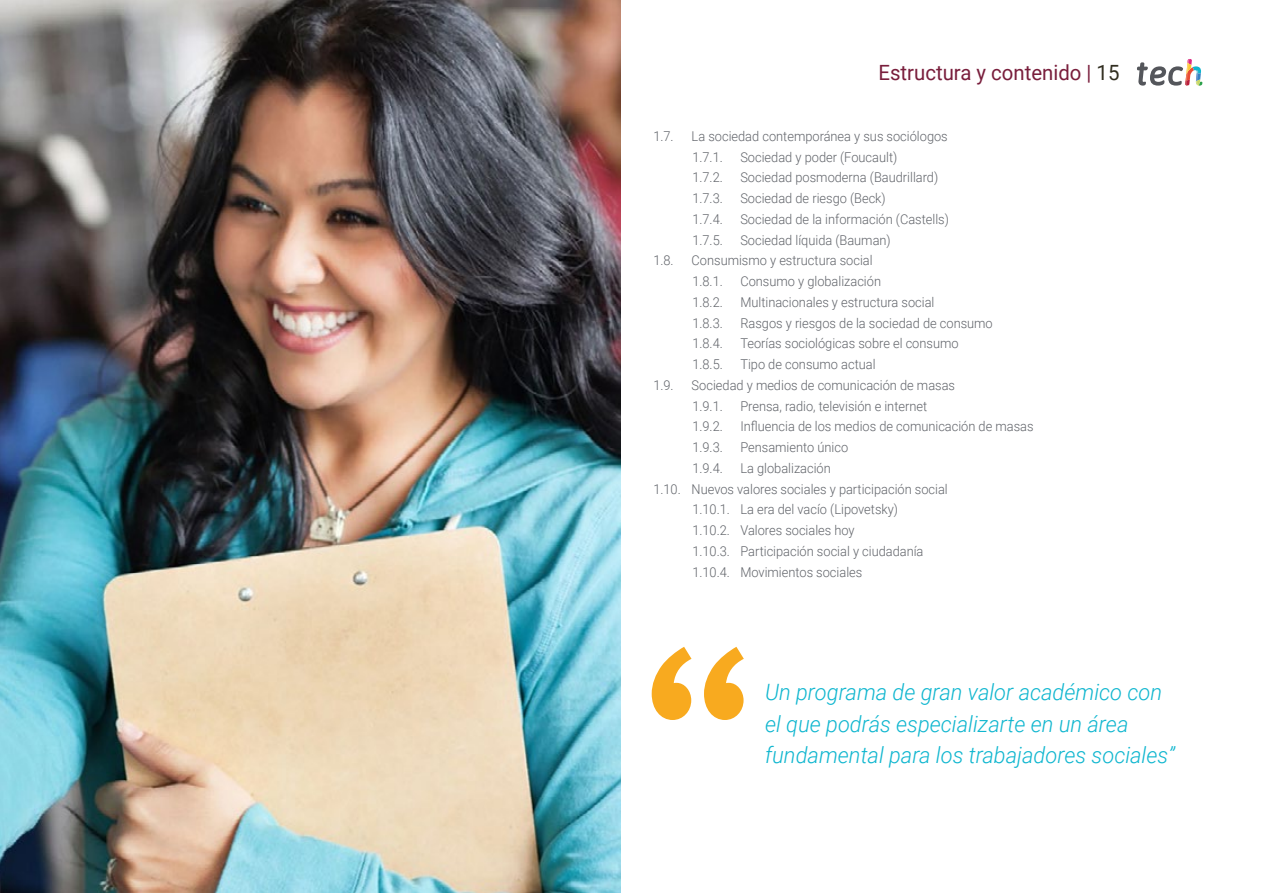
<style>
.page{position:relative;width:1263px;height:893px;background:#fff}
.page>*{position:absolute;margin:0;border:0;box-sizing:border-box;transform-origin:0 0}
.t1{font:italic 300 22.5px/31.5px "Roboto";color:#0fb6cf}
.t2{font:21px "Roboto";color:#791e3c}
.t3{font:300 13.5px/20.7px "Roboto";color:#61646a;scale:.95 1}
.s1{color:#312e20}
</style>
<div class="page">
<img style="left:0;top:0;width:621px;height:893px">
<svg style="left:1137px;top:59px;width:65px;height:27px"></svg>
<svg style="left:652px;top:647px;width:92px;height:73px"></svg>
<h2 class="t2" style="left:878px;top:57px;width:242px">Estructura y contenido | <span class="s1">15</span></h2>
<p class="t3" style="left:653px;top:125px;width:23px">1.7.</p>
<p class="t3" style="left:692px;top:125px;width:271px">La sociedad contemporánea y sus sociólogos<br>1.7.1.</p>
<p class="t3" style="left:740px;top:146px;width:167px">Sociedad y poder (Foucault)</p>
<p class="t3" style="left:692px;top:167px;width:34px">1.7.2.</p>
<p class="t3" style="left:740px;top:167px;width:210px">Sociedad posmoderna (Baudrillard)</p>
<p class="t3" style="left:692px;top:187px;width:34px">1.7.3.</p>
<p class="t3" style="left:740px;top:187px;width:155px">Sociedad de riesgo (Beck)</p>
<p class="t3" style="left:692px;top:208px;width:34px">1.7.4.</p>
<p class="t3" style="left:740px;top:208px;width:221px">Sociedad de la información (Castells)</p>
<p class="t3" style="left:692px;top:229px;width:34px">1.7.5.</p>
<p class="t3" style="left:740px;top:229px;width:160px">Sociedad líquida (Bauman)</p>
<p class="t3" style="left:653px;top:250px;width:23px">1.8.</p>
<p class="t3" style="left:692px;top:250px;width:192px">Consumismo y estructura social<br>1.8.1.</p>
<p class="t3" style="left:740px;top:270px;width:150px">Consumo y globalización</p>
<p class="t3" style="left:692px;top:291px;width:34px">1.8.2.</p>
<p class="t3" style="left:740px;top:291px;width:206px">Multinacionales y estructura social</p>
<p class="t3" style="left:692px;top:312px;width:34px">1.8.3.</p>
<p class="t3" style="left:740px;top:312px;width:267px">Rasgos y riesgos de la sociedad de consumo</p>
<p class="t3" style="left:692px;top:333px;width:34px">1.8.4.</p>
<p class="t3" style="left:740px;top:333px;width:231px">Teorías sociológicas sobre el consumo</p>
<p class="t3" style="left:692px;top:353px;width:34px">1.8.5.</p>
<p class="t3" style="left:740px;top:353px;width:144px">Tipo de consumo actual</p>
<p class="t3" style="left:653px;top:374px;width:23px">1.9.</p>
<p class="t3" style="left:692px;top:374px;width:279px">Sociedad y medios de comunicación de masas<br>1.9.1.</p>
<p class="t3" style="left:740px;top:395px;width:198px">Prensa, radio, televisión e internet</p>
<p class="t3" style="left:692px;top:416px;width:34px">1.9.2.</p>
<p class="t3" style="left:740px;top:416px;width:310px">Influencia de los medios de comunicación de masas</p>
<p class="t3" style="left:692px;top:436px;width:34px">1.9.3.</p>
<p class="t3" style="left:740px;top:436px;width:115px">Pensamiento único</p>
<p class="t3" style="left:692px;top:457px;width:34px">1.9.4.</p>
<p class="t3" style="left:740px;top:457px;width:97px">La globalización</p>
<p class="t3" style="left:653px;top:478px;width:311px">1.10. Nuevos valores sociales y participación social</p>
<p class="t3" style="left:692px;top:499px;width:218px">1.10.1. La era del vacío (Lipovetsky)</p>
<p class="t3" style="left:692px;top:519px;width:172px">1.10.2. Valores sociales hoy</p>
<p class="t3" style="left:692px;top:540px;width:245px">1.10.3. Participación social y ciudadanía</p>
<p class="t3" style="left:692px;top:561px;width:180px">1.10.4. Movimientos sociales</p>
<h1 class="t1" style="left:765px;top:676px;width:411px">Un programa de gran valor académico con el que podrás especializarte en un área fundamental para los trabajadores sociales”</h1>
</div>
